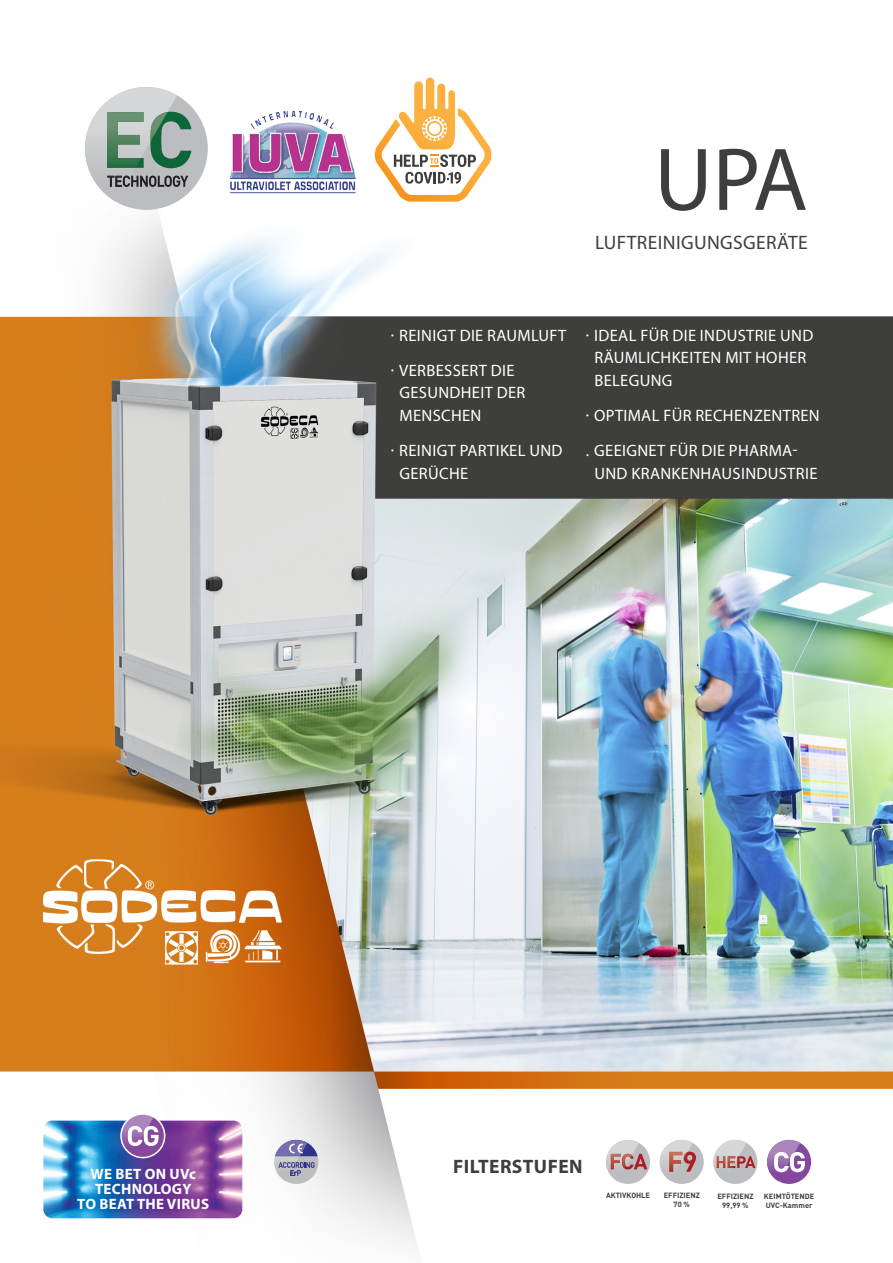
<style>
.page{position:relative;width:893px;height:1263px;background:#fff}
.page>*{position:absolute;margin:0;border:0;box-sizing:border-box;transform-origin:0 0}
.TAULA_TITOL{font:90px "Myriad Pro";color:#3e3e3f}
.TAULA_TITOL-2{font:19.5px "Myriad Pro";letter-spacing:.02em;color:#3e3e3f}
.TAULA_TITOL-3{font:700 19.5px "Myriad Pro";letter-spacing:.02em;color:#3e3e3f}
.TAULA_TITOL-4{font:16.5px/22.5px "Myriad Pro";letter-spacing:.02em;color:#fff}
.TAULA_TITOL-5{font:700 15px "Myriad Pro";letter-spacing:.02em;color:#fff}
.TEXT_SUBTITOL8PT{font:700 7.5px/9px "DIN";color:#3e3e3f;text-align:center}
</style>
<div class="page">
<img style="left:0;top:77px;width:893px;height:1173px">
<div style="left:660px;top:1140px;width:44px;height:44px;background:#bcbdc0;border-radius:50%"></div>
<img style="left:660px;top:1140px;width:33px;height:41px">
<svg style="left:669px;top:1151px;width:27px;height:21px"></svg>
<div style="left:767px;top:1140px;width:44px;height:44px;background:#86489c;border-radius:50%"></div>
<img style="left:767px;top:1140px;width:33px;height:41px">
<svg style="left:774px;top:1152px;width:31px;height:20px"></svg>
<div style="left:606px;top:1140px;width:44px;height:44px;background:#bcbdc0;border-radius:50%"></div>
<svg style="left:639px;top:1154px;width:8px;height:15px"></svg>
<img style="left:606px;top:1140px;width:33px;height:41px">
<img style="left:611px;top:1154px;width:21px;height:15px">
<div style="left:713px;top:1140px;width:44px;height:44px;background:#bcbdc0;border-radius:50%"></div>
<img style="left:713px;top:1140px;width:33px;height:41px">
<svg style="left:717px;top:1156px;width:38px;height:12px"></svg>
<img style="left:43px;top:1120px;width:199px;height:98px">
<svg style="left:121px;top:1114px;width:44px;height:43px"></svg>
<img style="left:121px;top:1114px;width:33px;height:41px">
<svg style="left:128px;top:1126px;width:31px;height:20px"></svg>
<div style="left:120px;top:1113px;width:45px;height:45px;border:2px solid #fff;border-radius:50%"></div>
<div style="left:274px;top:1140px;width:44px;height:44px;background:#bcbdc0;border-radius:50%"></div>
<img style="left:274px;top:1140px;width:23px;height:23px">
<svg style="left:278px;top:1162px;width:37px;height:14px"></svg>
<svg style="left:275px;top:1140px;width:43px;height:16px"></svg>
<div style="left:85px;top:87px;width:123px;height:123px;background:#bcbdc0;border-radius:50%"></div>
<svg style="left:177px;top:112px;width:14px;height:56px"></svg>
<img style="left:85px;top:87px;width:92px;height:115px">
<img style="left:107px;top:112px;width:37px;height:56px">
<img style="left:150px;top:112px;width:18px;height:30px">
<svg style="left:107px;top:176px;width:81px;height:11px"></svg>
<svg style="left:374px;top:78px;width:117px;height:124px"></svg>
<img style="left:228px;top:94px;width:128px;height:128px">
<p class="TAULA_TITOL" style="left:654px;top:124px;width:155px">UPA</p>
<p class="TAULA_TITOL-2" style="left:595px;top:231px;width:214px">LUFTREINIGUNGSGERÄTE</p>
<p class="TAULA_TITOL-4" style="left:391px;top:323px;width:177px">· REINIGT DIE RAUMLUFT</p>
<p class="TAULA_TITOL-4" style="left:399px;top:359px;width:127px;text-indent:-9px">· VERBESSERT DIE<br>GESUNDHEIT DER<br>MENSCHEN</p>
<p class="TAULA_TITOL-4" style="left:399px;top:439px;width:165px;text-indent:-9px">· REINIGT PARTIKEL UND<br>GERÜCHE</p>
<p class="TAULA_TITOL-4" style="left:594px;top:323px;width:220px;text-indent:-9px">· IDEAL FÜR DIE INDUSTRIE UND<br>RÄUMLICHKEITEN MIT HOHER<br>BELEGUNG</p>
<p class="TAULA_TITOL-4" style="left:586px;top:404px;width:235px">· OPTIMAL FÜR RECHENZENTREN</p>
<p class="TAULA_TITOL-4" style="left:594px;top:439px;width:224px;text-indent:-9px">. GEEIGNET FÜR DIE PHARMA-<br>UND KRANKENHAUSINDUSTRIE</p>
<p class="TAULA_TITOL-5" style="left:91px;top:1164px;width:107px">WE BET ON UVc</p>
<p class="TAULA_TITOL-5" style="left:95px;top:1179px;width:98px">TECHNOLOGY</p>
<p class="TAULA_TITOL-5" style="left:77px;top:1194px;width:133px">TO BEAT THE VIRUS</p>
<p class="TAULA_TITOL-3" style="left:453px;top:1154px;width:131px">FILTERSTUFEN</p>
<p class="TEXT_SUBTITOL8PT" style="left:606px;top:1190px;width:46px">AKTIVKOHLE</p>
<p class="TEXT_SUBTITOL8PT" style="left:664px;top:1190px;width:38px">EFFIZIENZ<br>70 %</p>
<p class="TEXT_SUBTITOL8PT" style="left:717px;top:1191px;width:38px">EFFIZIENZ<br>99,99 %</p>
<p class="TEXT_SUBTITOL8PT" style="left:764px;top:1191px;width:52px;text-align:left">KEIMTÖTENDE<br>UVC-Kammer</p>
</div>
